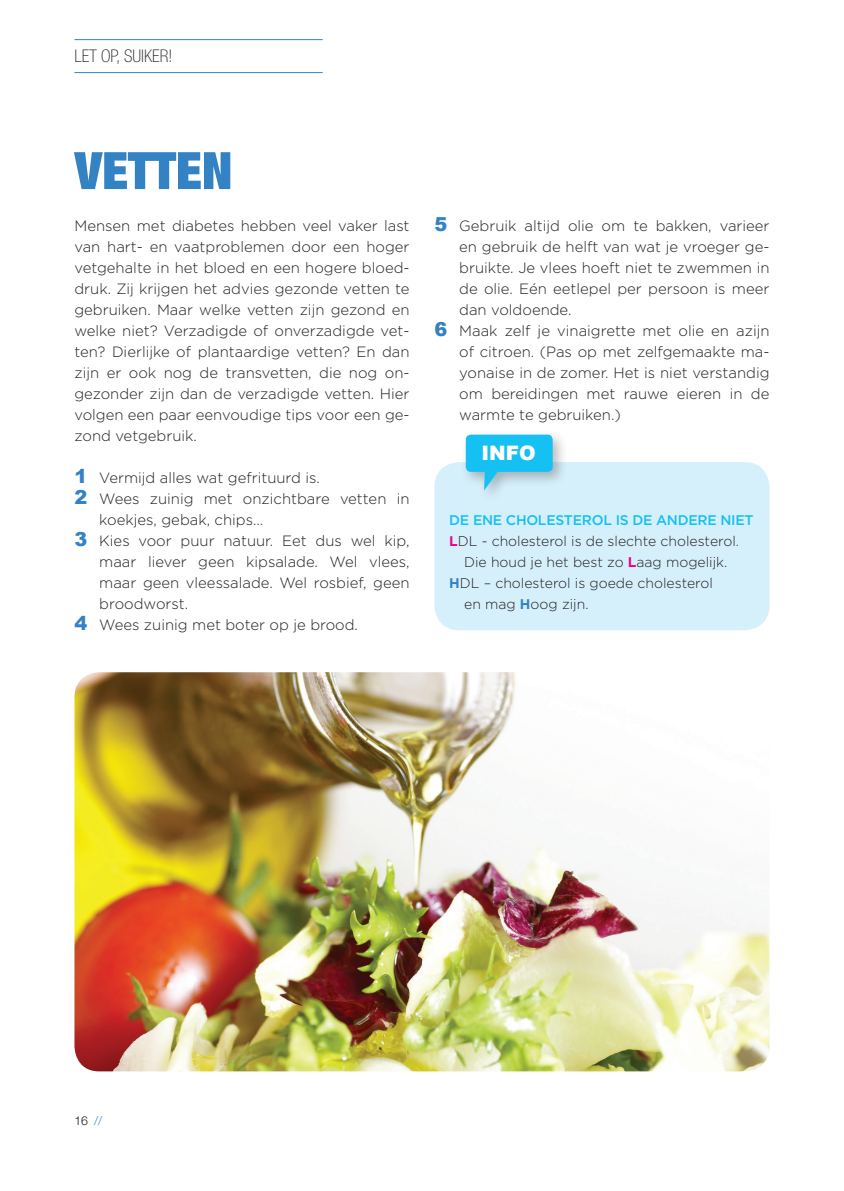
<style>
.page{position:relative;width:844px;height:1191px;background:#fff}
.page>*{position:absolute;margin:0;border:0;box-sizing:border-box;transform-origin:0 0}
.t1{font:900 condensed 51.62px "Helvetica Neue LT Std";color:#3382c4}
.t2{font:900 19.95px "Arial";color:#fff}
.t3{font:100 condensed 17.5px "Helvetica Neue";color:#231f20}
.t4{font:300 14.88px/21px "Gotham";color:#231f20;text-align:justify}
.t5{font:300 14px "Gotham";color:#231f20}
.t6{font:500 14px "Gotham";letter-spacing:-.02em;color:#15c0f2}
.t7{font:300 12.25px "Helvetica Neue LT Std";color:#231f20}
.s1{font-family:"Arial";font-weight:900;font-size:19.25px;color:#3382c4}
.s2{font-weight:700;color:#ed028c}
.s3{font-weight:700;color:#3382c4}
.s4{color:#3382c4}
</style>
<div class="page">
<hr style="left:74px;top:39px;width:248px;height:1px;background:#3382c4">
<hr style="left:74px;top:72px;width:248px;height:1px;background:#3382c4">
<div style="left:434px;top:462px;width:335px;height:168px;background:#d6f0fb;border-radius:25px"></div>
<div style="left:460px;top:429px;width:108px;height:75px;background:#231f20;opacity:.3"></div>
<svg style="left:465px;top:434px;width:87px;height:56px;background:#4ec9ee"></svg>
<img style="left:74px;top:672px;width:695px;height:399px">
<p class="t3" style="left:74px;top:46px;width:99px">LET OP, SUIKER!</p>
<h1 class="t1" style="left:74px;top:138px;width:159px">VETTEN</h1>
<p class="t4" style="left:74px;top:215px;width:336px">Mensen met diabetes hebben veel vaker last van hart- en vaatproblemen door een hoger vetgehalte in het bloed en een hogere bloed&shy;druk. Zij krijgen het advies gezonde vetten te gebruiken. Maar welke vetten zijn gezond en welke niet? Verzadigde of onverzadigde vet&shy;ten? Dierlijke of plantaardige vetten? En dan zijn er ook nog de transvetten, die nog on&shy;gezonder zijn dan de verzadigde vetten. Hier volgen een paar eenvoudige tips voor een ge&shy;zond vetgebruik.</p>
<p class="t4" style="left:74px;top:467px;width:247px"><span class="s1">1</span> Vermijd alles wat gefrituurd is.</p>
<p class="t4" style="left:74px;top:488px;width:336px"><span class="s1">2</span> Wees zuinig met onzichtbare vetten in</p>
<p class="t4" style="left:99px;top:509px;width:165px">koekjes, gebak, chips…</p>
<p class="t4" style="left:74px;top:530px;width:336px"><span class="s1">3</span> Kies voor puur natuur. Eet dus wel kip,</p>
<p class="t4" style="left:99px;top:551px;width:312px">maar liever geen kipsalade. Wel vlees,</p>
<p class="t4" style="left:99px;top:572px;width:312px">maar geen vleessalade. Wel rosbief, geen</p>
<p class="t4" style="left:99px;top:593px;width:90px">broodworst.</p>
<p class="t4" style="left:74px;top:614px;width:285px"><span class="s1">4</span> Wees zuinig met boter op je brood.</p>
<p class="t4" style="left:434px;top:215px;width:336px"><span class="s1">5</span> Gebruik altijd olie om te bakken, varieer</p>
<p class="t4" style="left:459px;top:236px;width:312px">en gebruik de helft van wat je vroeger ge-</p>
<p class="t4" style="left:459px;top:257px;width:312px">bruikte. Je vlees hoeft niet te zwemmen in</p>
<p class="t4" style="left:459px;top:278px;width:312px">de olie. Eén eetlepel per persoon is meer</p>
<p class="t4" style="left:459px;top:299px;width:114px">dan voldoende.</p>
<p class="t4" style="left:434px;top:320px;width:336px"><span class="s1">6</span> Maak zelf je vinaigrette met olie en azijn</p>
<p class="t4" style="left:459px;top:341px;width:312px">of citroen. (Pas op met zelfgemaakte ma-</p>
<p class="t4" style="left:459px;top:362px;width:312px">yonaise in de zomer. Het is niet verstandig</p>
<p class="t4" style="left:459px;top:383px;width:312px">om bereidingen met rauwe eieren in de</p>
<p class="t4" style="left:459px;top:404px;width:163px">warmte te gebruiken.)</p>
<h2 class="t2" style="left:481px;top:439px;width:56px">INFO</h2>
<p class="t6" style="left:449px;top:511px;width:305px">DE ENE CHOLESTEROL IS DE ANDERE NIET</p>
<p class="t5" style="left:449px;top:532px;width:291px"><span class="s2">L</span>DL - cholesterol is de slechte cholesterol.</p>
<p class="t5" style="left:464px;top:553px;width:264px">Die houd je het best zo <span class="s2">L</span>aag mogelijk.</p>
<p class="t5" style="left:449px;top:574px;width:265px"><span class="s3">H</span>DL – cholesterol is goede cholesterol</p>
<p class="t5" style="left:464px;top:595px;width:126px">en mag <span class="s3">H</span>oog zijn.</p>
<p class="t7" style="left:74px;top:1113px;width:29px">16 <span class="s4">//</span></p>
</div>
